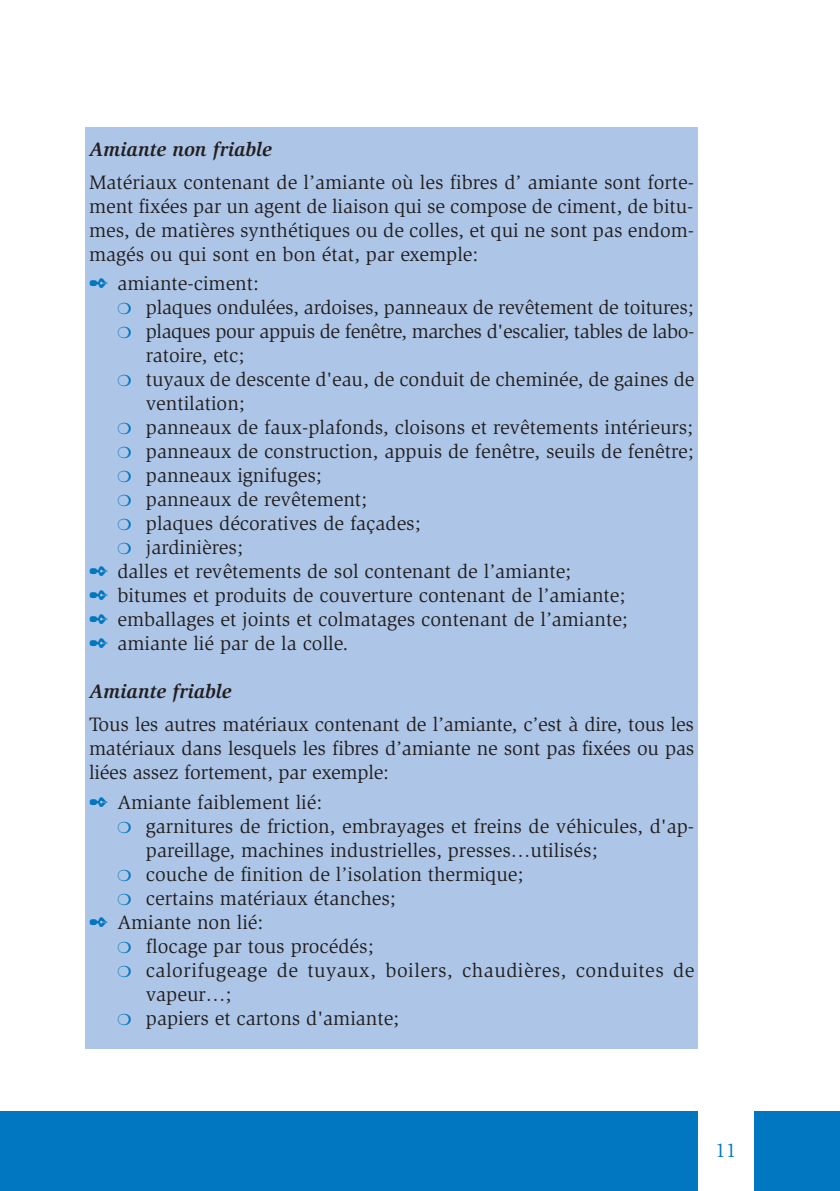
<style>
.page{position:relative;width:840px;height:1191px;background:#fff}
.page>*{position:absolute;margin:0;border:0;box-sizing:border-box;transform-origin:0 0}
.t1{font:20px/24px "Slimbach";color:#231f20;text-align:justify}
.t2{font:20px "Slimbach";letter-spacing:-.02em;color:#231f20}
.t3{font:20px "Slimbach";letter-spacing:.025em;color:#231f20}
.t4{font:italic 700 20px "Slimbach";color:#231f20}
.t5{font:20px "Slimbach";color:#0077c0}
.s1{color:#0077c0}
</style>
<div class="page">
<div style="left:0;top:1111px;width:839px;height:80px;background:#0077c0"></div>
<div style="left:85px;top:128px;width:612px;height:921px;background:#adc6e7"></div>
<div style="left:697px;top:1111px;width:56px;height:80px;background:#fff"></div>
<p class="t4" style="left:89px;top:142px;width:184px">Amiante non friable</p>
<p class="t1" style="left:89px;top:171px;width:606px">Matériaux contenant de l’amiante où les fibres d’ amiante sont forte&shy;ment fixées par un agent de liaison qui se compose de ciment, de bitu&shy;mes, de matières synthétiques ou de colles, et qui ne sont pas endom&shy;magés ou qui sont en bon état, par exemple:</p>
<p class="t1" style="left:89px;top:273px;width:171px"><span class="s1">✒</span> amiante-ciment:</p>
<p class="t1" style="left:117px;top:297px;width:577px"><span class="s1">❍</span> plaques ondulées, ardoises, panneaux de revêtement de toitures;</p>
<p class="t2" style="left:117px;top:324px;width:578px"><span class="s1">❍</span> plaques pour appuis de fenêtre, marches d'escalier, tables de labo-</p>
<p class="t1" style="left:146px;top:345px;width:100px">ratoire, etc;</p>
<p class="t1" style="left:117px;top:369px;width:578px"><span class="s1">❍</span> tuyaux de descente d'eau, de conduit de cheminée, de gaines de</p>
<p class="t1" style="left:146px;top:393px;width:100px">ventilation;</p>
<p class="t1" style="left:117px;top:417px;width:576px"><span class="s1">❍</span> panneaux de faux-plafonds, cloisons et revêtements intérieurs;</p>
<p class="t1" style="left:117px;top:441px;width:577px"><span class="s1">❍</span> panneaux de construction, appuis de fenêtre, seuils de fenêtre;</p>
<p class="t1" style="left:117px;top:465px;width:206px"><span class="s1">❍</span> panneaux ignifuges;</p>
<p class="t1" style="left:117px;top:489px;width:251px"><span class="s1">❍</span> panneaux de revêtement;</p>
<p class="t1" style="left:117px;top:513px;width:304px"><span class="s1">❍</span> plaques décoratives de façades;</p>
<p class="t1" style="left:117px;top:537px;width:127px"><span class="s1">❍</span> jardinières;</p>
<p class="t1" style="left:89px;top:561px;width:483px"><span class="s1">✒</span> dalles et revêtements de sol contenant de l’amiante;</p>
<p class="t1" style="left:89px;top:585px;width:537px"><span class="s1">✒</span> bitumes et produits de couverture contenant de l’amiante;</p>
<p class="t1" style="left:89px;top:609px;width:540px"><span class="s1">✒</span> emballages et joints et colmatages contenant de l’amiante;</p>
<p class="t1" style="left:89px;top:633px;width:261px"><span class="s1">✒</span> amiante lié par de la colle.</p>
<p class="t4" style="left:89px;top:684px;width:144px">Amiante friable</p>
<p class="t1" style="left:89px;top:713px;width:606px">Tous les autres matériaux contenant de l’amiante, c’est à dire, tous les matériaux dans lesquels les fibres d’amiante ne sont pas fixées ou pas liées assez fortement, par exemple:</p>
<p class="t1" style="left:89px;top:791px;width:234px"><span class="s1">✒</span> Amiante faiblement lié:</p>
<p class="t1" style="left:117px;top:815px;width:577px"><span class="s1">❍</span> garnitures de friction, embrayages et freins de véhicules, d'ap-</p>
<p class="t1" style="left:146px;top:839px;width:453px">pareillage, machines industrielles, presses…utilisés;</p>
<p class="t1" style="left:117px;top:863px;width:407px"><span class="s1">❍</span> couche de finition de l’isolation thermique;</p>
<p class="t1" style="left:117px;top:887px;width:280px"><span class="s1">❍</span> certains matériaux étanches;</p>
<p class="t1" style="left:89px;top:911px;width:176px"><span class="s1">✒</span> Amiante non lié:</p>
<p class="t1" style="left:117px;top:935px;width:257px"><span class="s1">❍</span> flocage par tous procédés;</p>
<p class="t3" style="left:117px;top:962px;width:578px"><span class="s1">❍</span> calorifugeage de tuyaux, boilers, chaudières, conduites de</p>
<p class="t1" style="left:146px;top:983px;width:87px">vapeur…;</p>
<p class="t1" style="left:117px;top:1007px;width:283px"><span class="s1">❍</span> papiers et cartons d'amiante;</p>
<p class="t5" style="left:715px;top:1142px;width:22px">11</p>
</div>
